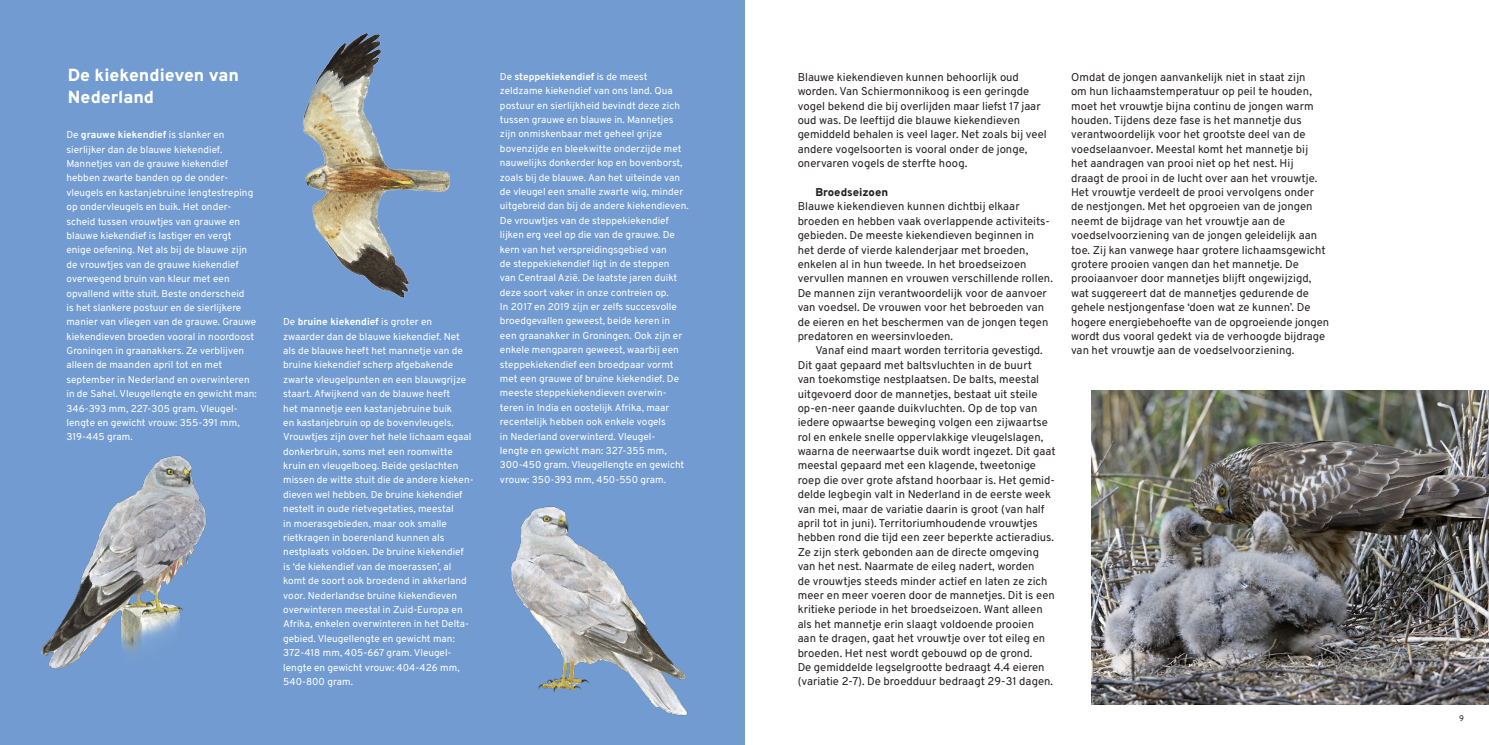
<style>
.page{position:relative;width:1489px;height:745px;background:#fff}
.page>*{position:absolute;margin:0;border:0;box-sizing:border-box;transform-origin:0 0}
.t1{font:800 17.5px/22.5px "Overpass";color:#fff}
.t2{font:11.25px/14.4px "Overpass";color:#231f20}
.t3{font:800 11.25px "Overpass";color:#231f20}
.t4{font:10px/14.4px "Overpass";color:#fff}
.t5{font:8.12px "Overpass";color:#231f20}
.s1{font-weight:700}
</style>
<div class="page">
<img style="left:1091px;top:390px;width:397px;height:314px">
<div style="left:0;top:0;width:744px;height:744px;background:#729cd1"></div>
<img style="left:41px;top:455px;width:166px;height:215px">
<img style="left:302px;top:33px;width:148px;height:265px">
<img style="left:510px;top:506px;width:178px;height:210px">
<p class="t1" style="left:68px;top:63px;width:173px">De kiekendieven van<br>Nederland</p>
<p class="t4" style="left:66px;top:127px;width:192px">De <span class="s1">grauwe kiekendief</span> is slanker en sierlijker dan de blauwe kiekendief.<br>Mannetjes van de grauwe kiekendief hebben zwarte banden op de onder&shy;vleugels en kastanjebruine lengtestreping op ondervleugels en buik. Het onder&shy;scheid tussen vrouwtjes van grauwe en blauwe kiekendief is lastiger en vergt enige oefening. Net als bij de blauwe zijn de vrouwtjes van de grauwe kiekendief overwegend bruin van kleur met een opvallend witte stuit. Beste onderscheid<br>is het slankere postuur en de sierlijkere manier van vliegen van de grauwe. Grauwe kiekendieven broeden vooral in noordoost Groningen in graanakkers. Ze verblijven alleen de maanden april tot en met september in Nederland en overwinteren in de Sahel. Vleugellengte en gewicht man:<br>346-393 mm, 227-305 gram. Vleugel&shy;lengte en gewicht vrouw: 355-391 mm, 319-445 gram.</p>
<p class="t4" style="left:283px;top:314px;width:192px">De <span class="s1">bruine kiekendief</span> is groter en zwaarder dan de blauwe kiekendief. Net als de blauwe heeft het mannetje van de bruine kiekendief scherp afgebakende zwarte vleugelpunten en een blauwgrijze staart. Afwijkend van de blauwe heeft<br>het mannetje een kastanjebruine buik<br>en kastanjebruin op de bovenvleugels.<br>Vrouwtjes zijn over het hele lichaam egaal donkerbruin, soms met een roomwitte kruin en vleugelboeg. Beide geslachten missen de witte stuit die de andere kieken&shy;dieven wel hebben. De bruine kiekendief nestelt in oude rietvegetaties, meestal<br>in moerasgebieden, maar ook smalle rietkragen in boerenland kunnen als nestplaats voldoen. De bruine kiekendief<br>is ‘de kiekendief van de moerassen’, al komt de soort ook broedend in akkerland voor. Nederlandse bruine kiekendieven overwinteren meestal in Zuid-Europa en Afrika, enkelen overwinteren in het Delta&shy;gebied. Vleugellengte en gewicht man:<br>372-418 mm, 405-667 gram. Vleugel&shy;lengte en gewicht vrouw: 404-426 mm, 540-800 gram.</p>
<p class="t4" style="left:500px;top:69px;width:190px">De <span class="s1">steppekiekendief</span> is de meest zeldzame kiekendief van ons land. Qua postuur en sierlijkheid bevindt deze zich tussen grauwe en blauwe in. Mannetjes zijn onmiskenbaar met geheel grijze bovenzijde en bleekwitte onderzijde met nauwelijks donkerder kop en bovenborst, zoals bij de blauwe. Aan het uiteinde van de vleugel een smalle zwarte wig, minder uitgebreid dan bij de andere kiekendieven.<br>De vrouwtjes van de steppekiekendief lijken erg veel op die van de grauwe. De kern van het verspreidingsgebied van<br>de steppekiekendief ligt in de steppen<br>van Centraal Azië. De laatste jaren duikt deze soort vaker in onze contreien op.<br>In 2017 en 2019 zijn er zelfs succesvolle broedgevallen geweest, beide keren in een graanakker in Groningen. Ook zijn er enkele mengparen geweest, waarbij een steppekiekendief een broedpaar vormt met een grauwe of bruine kiekendief. De meeste steppekiekendieven overwin&shy;teren in India en oostelijk Afrika, maar recentelijk hebben ook enkele vogels<br>in Nederland overwinterd. Vleugel-<br>lengte en gewicht man: 327-355 mm, 300-450 gram. Vleugellengte en gewicht vrouw: 350-393 mm, 450-550 gram.</p>
<p class="t2" style="left:797px;top:69px;width:251px">Blauwe kiekendieven kunnen behoorlijk oud worden. Van Schiermonnikoog is een geringde vogel bekend die bij overlijden maar liefst 17 jaar oud was. De leeftijd die blauwe kiekendieven gemiddeld behalen is veel lager. Net zoals bij veel andere vogelsoorten is vooral onder de jonge, onervaren vogels de sterfte hoog.</p>
<p class="t3" style="left:815px;top:183px;width:74px">Broedseizoen</p>
<p class="t2" style="left:797px;top:199px;width:257px">Blauwe kiekendieven kunnen dichtbij elkaar broeden en hebben vaak overlappende activiteits&shy;gebieden. De meeste kiekendieven beginnen in het derde of vierde kalenderjaar met broeden, enkelen al in hun tweede. In het broedseizoen vervullen mannen en vrouwen verschillende rollen.<br>De mannen zijn verantwoordelijk voor de aanvoer van voedsel. De vrouwen voor het bebroeden van de eieren en het beschermen van de jongen tegen predatoren en weersinvloeden.</p>
<p class="t2" style="left:797px;top:342px;width:259px;text-indent:18px">Vanaf eind maart worden territoria gevestigd.<br>Dit gaat gepaard met baltsvluchten in de buurt<br>van toekomstige nestplaatsen. De balts, meestal uitgevoerd door de mannetjes, bestaat uit steile op-en-neer gaande duikvluchten. Op de top van iedere opwaartse beweging volgen een zijwaartse rol en enkele snelle oppervlakkige vleugelslagen, waarna de neerwaartse duik wordt ingezet. Dit gaat meestal gepaard met een klagende, tweetonige roep die over grote afstand hoorbaar is. Het gemid&shy;delde legbegin valt in Nederland in de eerste week van mei, maar de variatie daarin is groot (van half april tot in juni). Territoriumhoudende vrouwtjes hebben rond die tijd een zeer beperkte actieradius.<br>Ze zijn sterk gebonden aan de directe omgeving van het nest. Naarmate de eileg nadert, worden<br>de vrouwtjes steeds minder actief en laten ze zich meer en meer voeren door de mannetjes. Dit is een kritieke periode in het broedseizoen. Want alleen als het mannetje erin slaagt voldoende prooien<br>aan te dragen, gaat het vrouwtje over tot eileg en broeden. Het nest wordt gebouwd op de grond.<br>De gemiddelde legselgrootte bedraagt 4.4 eieren (variatie 2-7). De broedduur bedraagt 29-31 dagen.</p>
<p class="t2" style="left:1070px;top:69px;width:260px">Omdat de jongen aanvankelijk niet in staat zijn<br>om hun lichaamstemperatuur op peil te houden, moet het vrouwtje bijna continu de jongen warm houden. Tijdens deze fase is het mannetje dus verantwoordelijk voor het grootste deel van de voedselaanvoer. Meestal komt het mannetje bij<br>het aandragen van prooi niet op het nest. Hij draagt de prooi in de lucht over aan het vrouwtje.<br>Het vrouwtje verdeelt de prooi vervolgens onder de nestjongen. Met het opgroeien van de jongen neemt de bijdrage van het vrouwtje aan de voedselvoorziening van de jongen geleidelijk aan toe. Zij kan vanwege haar grotere lichaamsgewicht grotere prooien vangen dan het mannetje. De prooiaanvoer door mannetjes blijft ongewijzigd, wat suggereert dat de mannetjes gedurende de gehele nestjongenfase ‘doen wat ze kunnen’. De hogere energiebehoefte van de opgroeiende jongen wordt dus vooral gedekt via de verhoogde bijdrage van het vrouwtje aan de voedselvoorziening.</p>
<p class="t5" style="left:1458px;top:711px;width:6px">9</p>
</div>
